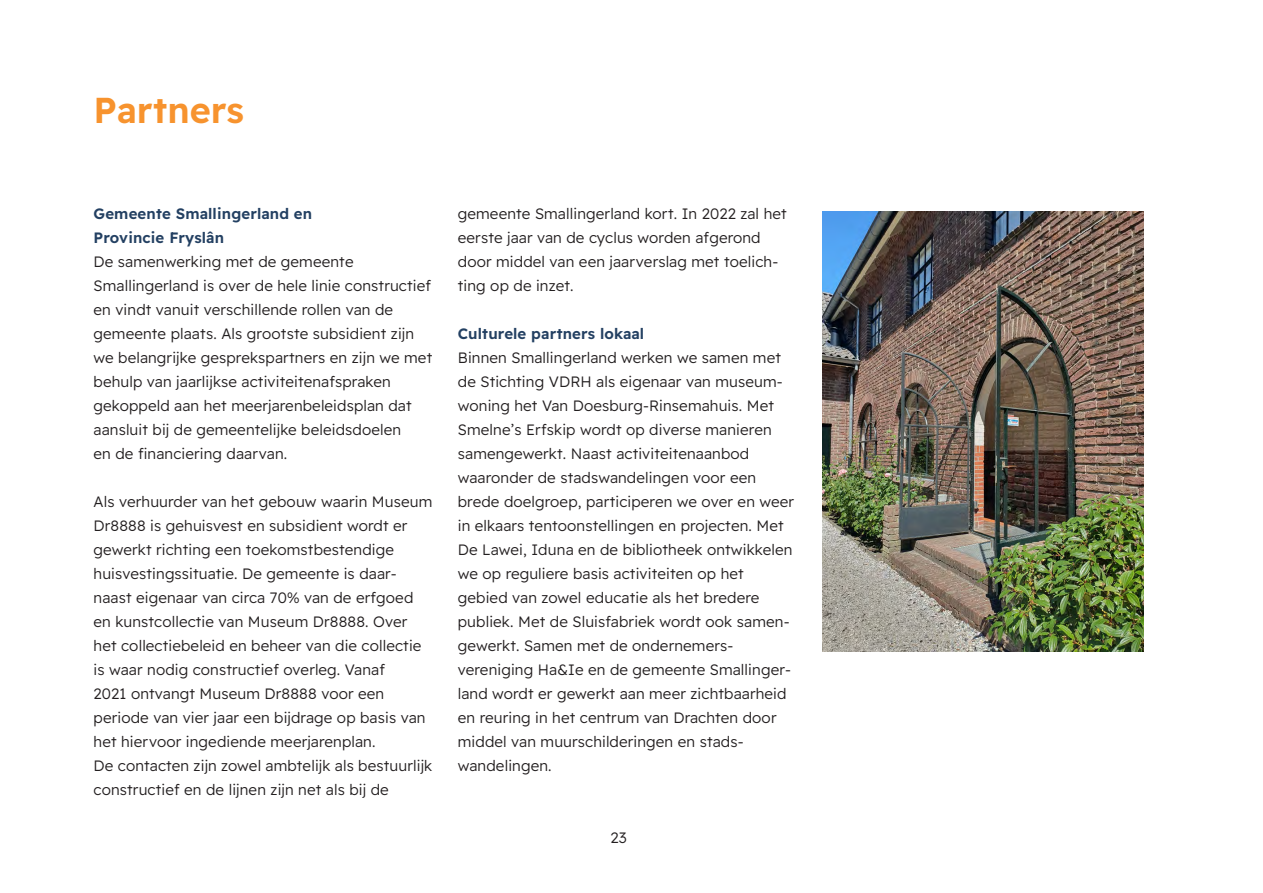
<style>
.page{position:relative;width:1263px;height:893px;background:#fff}
.page>*{position:absolute;margin:0;border:0;box-sizing:border-box;transform-origin:0 0}
.t1{font:600 36px "Readex Pro";color:#f7932e}
.t2{font:300 15px/24px "Readex Pro";letter-spacing:.01em;color:#231f20}
.t3{font:600 15px/24px "Readex Pro";letter-spacing:.01em;color:#234062}
</style>
<div class="page">
<img style="left:822px;top:211px;width:322px;height:440px">
<h1 class="t1" style="left:94px;top:90px;width:152px">Partners</h1>
<p class="t3" style="left:94px;top:202px;width:220px">Gemeente Smallingerland en<br>Provincie Fryslân</p>
<p class="t2" style="left:94px;top:250px;width:340px">De samenwerking met de gemeente Smallingerland is over de hele linie constructief en vindt vanuit verschillende rollen van de gemeente plaats. Als grootste subsidient zijn we belangrijke gesprekspartners en zijn we met behulp van jaarlijkse activiteitenafspraken gekoppeld aan het meerjarenbeleidsplan dat aansluit bij de gemeentelijke beleidsdoelen<br>en de financiering daarvan.</p>
<p class="t2" style="left:94px;top:490px;width:340px">Als verhuurder van het gebouw waarin Museum Dr8888 is gehuisvest en subsidient wordt er gewerkt richting een toekomstbestendige huisvestingssituatie. De gemeente is daar&shy;naast eigenaar van circa 70% van de erfgoed en kunstcollectie van Museum Dr8888. Over het collectiebeleid en beheer van die collectie is waar nodig constructief overleg. Vanaf<br>2021 ontvangt Museum Dr8888 voor een periode van vier jaar een bijdrage op basis van het hiervoor ingediende meerjarenplan.<br>De contacten zijn zowel ambtelijk als bestuurlijk constructief en de lijnen zijn net als bij de</p>
<p class="t2" style="left:458px;top:202px;width:330px">gemeente Smallingerland kort. In 2022 zal het eerste jaar van de cyclus worden afgerond door middel van een jaarverslag met toelich&shy;ting op de inzet.</p>
<p class="t3" style="left:458px;top:322px;width:188px">Culturele partners lokaal</p>
<p class="t2" style="left:458px;top:346px;width:338px">Binnen Smallingerland werken we samen met de Stichting VDRH als eigenaar van museum&shy;woning het Van Doesburg-Rinsemahuis. Met Smelne’s Erfskip wordt op diverse manieren samengewerkt. Naast activiteitenaanbod waaronder de stadswandelingen voor een brede doelgroep, participeren we over en weer in elkaars tentoonstellingen en projecten. Met De Lawei, Iduna en de bibliotheek ontwikkelen we op reguliere basis activiteiten op het gebied van zowel educatie als het bredere publiek. Met de Sluisfabriek wordt ook samen&shy;gewerkt. Samen met de ondernemers&shy;vereniging Ha&amp;Ie en de gemeente Smallinger&shy;land wordt er gewerkt aan meer zichtbaarheid en reuring in het centrum van Drachten door middel van muurschilderingen en stads&shy;wandelingen.</p>
<p class="t2" style="left:611px;top:826px;width:18px">23</p>
</div>
